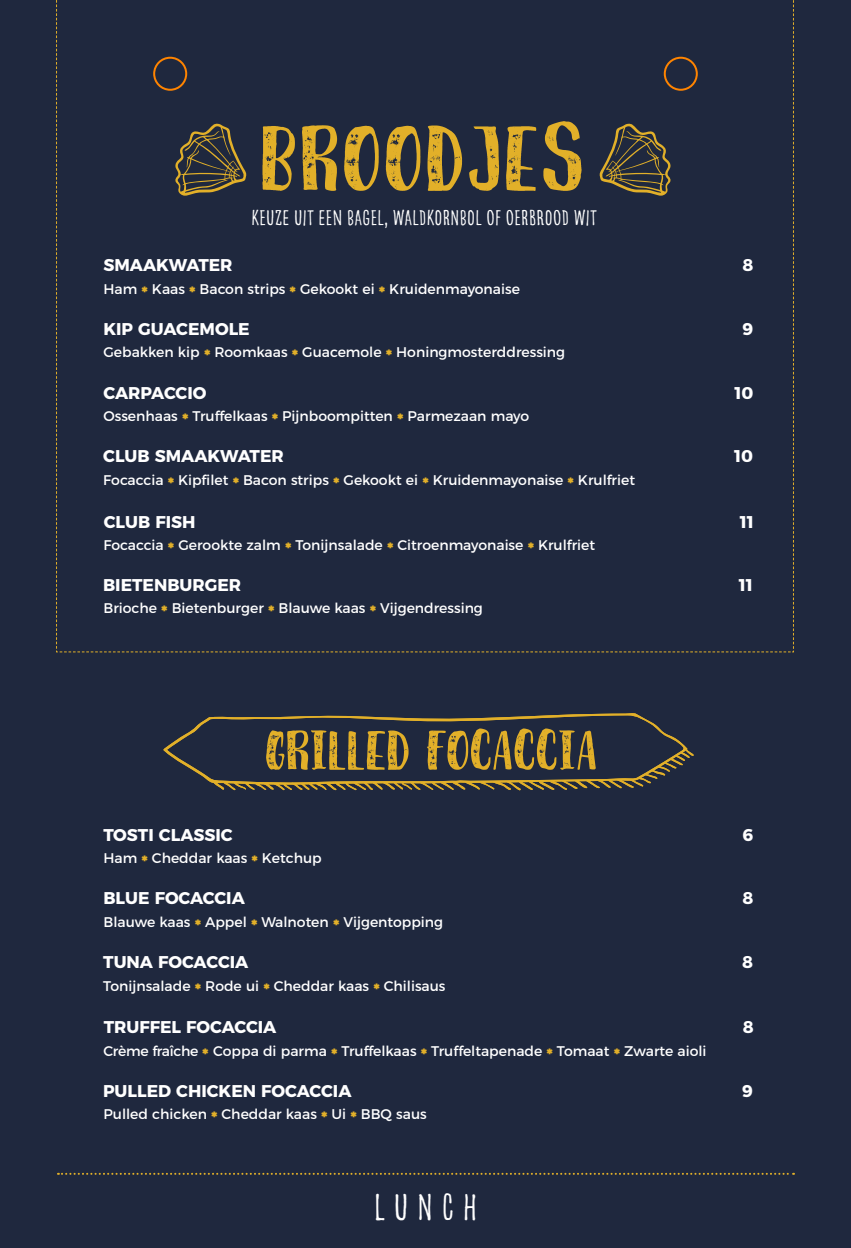
<style>
.page{position:relative;width:851px;height:1248px;background:#fff}
.page>*{position:absolute;margin:0;border:0;box-sizing:border-box;transform-origin:0 0}
.t1{font:93.2px "Breathe Press";letter-spacing:.055em;color:#e2b029}
.t2{font:56px "Breathe Press";letter-spacing:.03em;color:#e2b029}
.t3{font:40px "Goodlife Sans Condensed";letter-spacing:.2em;color:#fff}
.t4{font:22.8px "Goodlife Sans Condensed";letter-spacing:-.01em;color:#fff}
.t5{font:700 17px "Montserrat";color:#fff}
.t6{font:14px "Montserrat";color:#fff}
.s1{font-weight:900;font-size:16px;color:#e2b029}
</style>
<div class="page">
<div style="left:0;top:0;width:850px;height:1247px;background:#1f283e"></div>
<svg style="left:58px;top:1172px;width:735px;height:2px"></svg>
<svg style="left:56px;top:0;width:737px;height:652px"></svg>
<svg style="left:163px;top:713px;width:530px;height:77px"></svg>
<p class="t1" style="left:262px;top:116px;width:322px">BROODJES</p>
<p class="t4" style="left:251px;top:205px;width:348px">KEUZE UIT EEN BAGEL, WALDKORNBOL OF OERBROOD WIT</p>
<p class="t5" style="left:103px;top:251px;width:131px">SMAAKWATER</p>
<p class="t5" style="left:742px;top:251px;width:12px">8</p>
<p class="t6" style="left:103px;top:277px;width:418px">Ham <span class="s1">*</span> Kaas <span class="s1">*</span> Bacon strips <span class="s1">*</span> Gekookt ei <span class="s1">*</span> Kruidenmayonaise</p>
<p class="t5" style="left:103px;top:315px;width:148px">KIP GUACEMOLE</p>
<p class="t5" style="left:742px;top:315px;width:12px">9</p>
<p class="t6" style="left:103px;top:341px;width:463px">Gebakken kip <span class="s1">*</span> Roomkaas <span class="s1">*</span> Guacemole <span class="s1">*</span> Honingmosterddressing</p>
<p class="t5" style="left:103px;top:378px;width:104px">CARPACCIO</p>
<p class="t5" style="left:734px;top:378px;width:21px">10</p>
<p class="t6" style="left:103px;top:405px;width:427px">Ossenhaas <span class="s1">*</span> Truffelkaas <span class="s1">*</span> Pijnboompitten <span class="s1">*</span> Parmezaan mayo</p>
<p class="t5" style="left:103px;top:442px;width:182px">CLUB SMAAKWATER</p>
<p class="t5" style="left:734px;top:442px;width:21px">10</p>
<p class="t6" style="left:103px;top:469px;width:533px">Focaccia <span class="s1">*</span> Kipfilet <span class="s1">*</span> Bacon strips <span class="s1">*</span> Gekookt ei <span class="s1">*</span> Kruidenmayonaise <span class="s1">*</span> Krulfriet</p>
<p class="t5" style="left:104px;top:507px;width:93px">CLUB FISH</p>
<p class="t5" style="left:739px;top:507px;width:16px">11</p>
<p class="t6" style="left:103px;top:534px;width:493px">Focaccia <span class="s1">*</span> Gerookte zalm <span class="s1">*</span> Tonijnsalade <span class="s1">*</span> Citroenmayonaise <span class="s1">*</span> Krulfriet</p>
<p class="t5" style="left:103px;top:571px;width:140px">BIETENBURGER</p>
<p class="t5" style="left:738px;top:571px;width:16px">11</p>
<p class="t6" style="left:103px;top:597px;width:381px">Brioche <span class="s1">*</span> Bietenburger <span class="s1">*</span> Blauwe kaas <span class="s1">*</span> Vijgendressing</p>
<p class="t2" style="left:266px;top:725px;width:332px">GRILLED FOCACCIA</p>
<p class="t5" style="left:103px;top:820px;width:131px">TOSTI CLASSIC</p>
<p class="t5" style="left:742px;top:820px;width:12px">6</p>
<p class="t6" style="left:103px;top:846px;width:220px">Ham <span class="s1">*</span> Cheddar kaas <span class="s1">*</span> Ketchup</p>
<p class="t5" style="left:103px;top:884px;width:143px">BLUE FOCACCIA</p>
<p class="t5" style="left:742px;top:884px;width:12px">8</p>
<p class="t6" style="left:103px;top:910px;width:341px">Blauwe kaas <span class="s1">*</span> Appel <span class="s1">*</span> Walnoten <span class="s1">*</span> Vijgentopping</p>
<p class="t5" style="left:103px;top:948px;width:147px">TUNA FOCACCIA</p>
<p class="t5" style="left:742px;top:948px;width:12px">8</p>
<p class="t6" style="left:103px;top:974px;width:344px">Tonijnsalade <span class="s1">*</span> Rode ui <span class="s1">*</span> Cheddar kaas <span class="s1">*</span> Chilisaus</p>
<p class="t5" style="left:104px;top:1013px;width:174px">TRUFFEL FOCACCIA</p>
<p class="t5" style="left:742px;top:1013px;width:12px">8</p>
<p class="t6" style="left:103px;top:1039px;width:604px">Crème fraîche <span class="s1">*</span> Coppa di parma <span class="s1">*</span> Truffelkaas <span class="s1">*</span> Truffeltapenade <span class="s1">*</span> Tomaat <span class="s1">*</span> Zwarte aioli</p>
<p class="t5" style="left:103px;top:1076px;width:250px">PULLED CHICKEN FOCACCIA</p>
<p class="t5" style="left:742px;top:1076px;width:12px">9</p>
<p class="t6" style="left:103px;top:1102px;width:325px">Pulled chicken <span class="s1">*</span> Cheddar kaas <span class="s1">*</span> Ui <span class="s1">*</span> BBQ saus</p>
<p class="t3" style="left:373px;top:1184px;width:106px">LUNCH</p>
</div>
